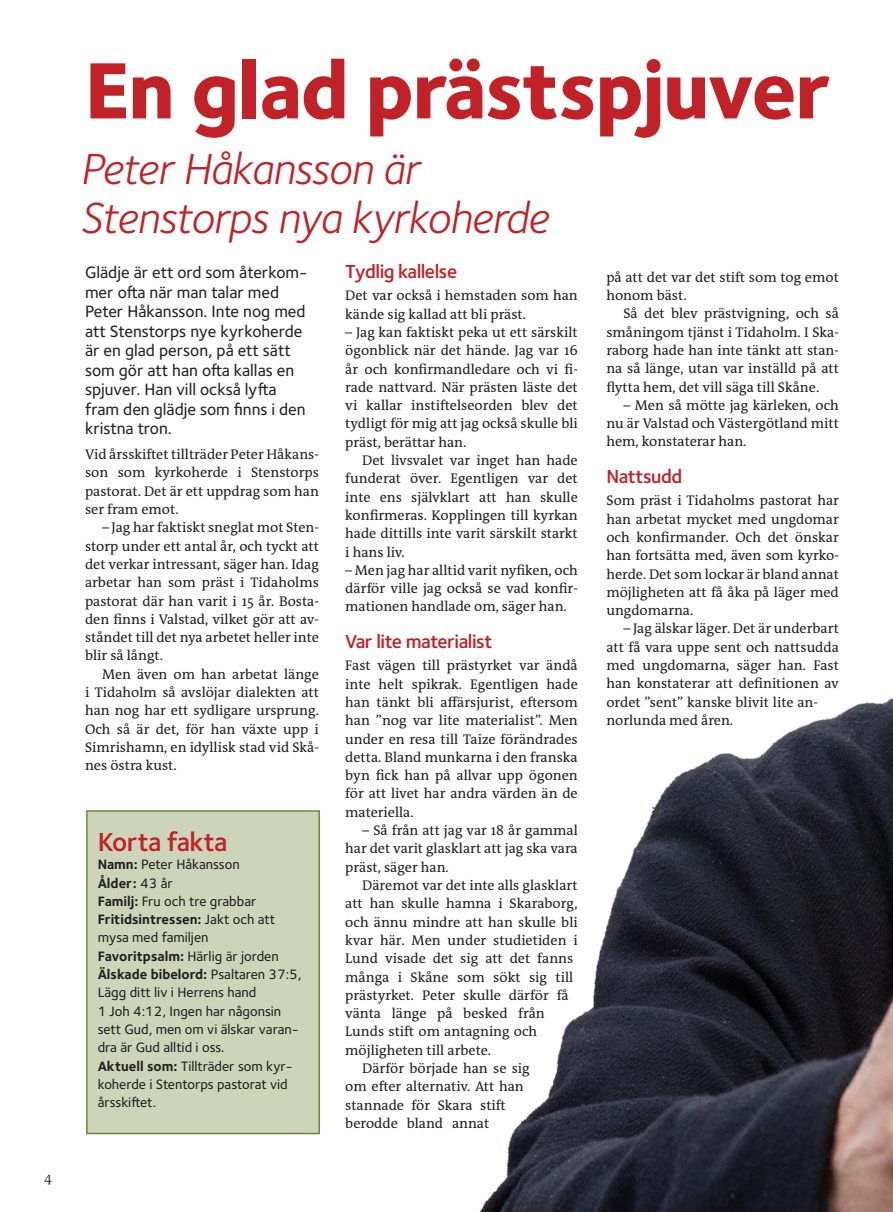
<style>
.page{position:relative;width:893px;height:1212px;background:#fff}
.page>*{position:absolute;margin:0;border:0;box-sizing:border-box;transform-origin:0 0}
.Rubrik_1{font:800 82.5px "Foundry Sterling OT3";letter-spacing:-.02em;color:#c02228}
.Underrad_30_p{font:italic 45px "Foundry Sterling OT3";letter-spacing:-.02em;color:#c02228}
.Brödtext{font:600 27px "Foundry Sterling OT3";letter-spacing:-.025em;color:#c02228}
.Mellanrubrik{font:600 19.5px "Foundry Sterling OT3";letter-spacing:-.025em;color:#c02228}
.Ingress{font:500 16.95px/19.5px "Foundry Sterling OT3";color:#231f20}
.brödtext_stycke_indr{font:14.1px/18.3px "The Antiqua B W5 Plain";color:#231f20;text-align:justify}
.Brödtext-2{font:14.1px/18.3px "The Antiqua B W5 Plain";color:#231f20;text-align:justify}
.Brödtext-3{font:500 14.1px/18.3px "Foundry Sterling OT3";color:#231f20}
.Brödtext-4{font:700 14.1px "Foundry Sterling OT3";color:#231f20}
.t1{font:300 13.5px "The Antiqua B W4";color:#231f20}
.s1{font-weight:700}
.s2{font-weight:500}
</style>
<div class="page">
<img style="left:86px;top:697px;width:807px;height:515px">
<div style="left:86px;top:810px;width:234px;height:324px;background:#ccd5ba;border:2px solid #618e3d"></div>
<p class="t1" style="left:45px;top:1169px;width:9px">4</p>
<p class="Rubrik_1" style="left:85px;top:21px;width:747px">En glad prästspjuver</p>
<p class="Underrad_30_p" style="left:80px;top:136px;width:341px">Peter Håkansson är</p>
<p class="Underrad_30_p" style="left:80px;top:186px;width:471px">Stenstorps nya kyrkoherde</p>
<p class="Ingress" style="left:85px;top:262px;width:224px">Glädje är ett ord som återkom&shy;mer ofta när man talar med<br>Peter Håkansson. Inte nog med att Stenstorps nye kyrkoherde är en glad person, på ett sätt som gör att han ofta kallas en spjuver. Han vill också lyfta fram den glädje som finns i den kristna tron.</p>
<p class="Brödtext-2" style="left:85px;top:445px;width:235px">Vid årsskiftet tillträder Peter Håkans&shy;son som kyrkoherde i Stenstorps pastorat. Det är ett uppdrag som han ser fram emot.</p>
<p class="brödtext_stycke_indr" style="left:85px;top:518px;width:235px;text-indent:17px">– Jag har faktiskt sneglat mot Sten&shy;storp under ett antal år, och tyckt att det verkar intressant, säger han. Idag arbetar han som präst i Tidaholms pastorat där han varit i 15 år. Bosta&shy;den finns i Valstad, vilket gör att av&shy;ståndet till det nya arbetet heller inte blir så långt.</p>
<p class="brödtext_stycke_indr" style="left:85px;top:665px;width:235px;text-indent:17px">Men även om han arbetat länge i Tidaholm så avslöjar dialekten att han nog har ett sydligare ursprung.<br>Och så är det, för han växte upp i Simrishamn, en idyllisk stad vid Skå&shy;nes östra kust.</p>
<p class="Brödtext" style="left:98px;top:821px;width:131px">Korta fakta</p>
<p class="Brödtext-3" style="left:98px;top:854px;width:144px"><span class="s1">Namn:</span> Peter Håkansson</p>
<p class="Brödtext-4" style="left:98px;top:871px;width:77px">Ålder: <span class="s2">43 år</span></p>
<p class="Brödtext-3" style="left:98px;top:891px;width:160px"><span class="s1">Familj:</span> Fru och tre grabbar</p>
<p class="Brödtext-3" style="left:98px;top:909px;width:179px"><span class="s1">Fritidsintressen:</span> Jakt och att mysa med familjen</p>
<p class="Brödtext-3" style="left:98px;top:946px;width:183px"><span class="s1">Favoritpsalm:</span> Härlig är jorden</p>
<p class="Brödtext-3" style="left:98px;top:964px;width:205px"><span class="s1">Älskade bibelord:</span> Psaltaren 37:5,<br>Lägg ditt liv i Herrens hand</p>
<p class="Brödtext-3" style="left:98px;top:1001px;width:202px">1 Joh 4:12, Ingen har någonsin sett Gud, men om vi älskar varan&shy;dra är Gud alltid i oss.</p>
<p class="Brödtext-3" style="left:98px;top:1056px;width:197px"><span class="s1">Aktuell som:</span> Tillträder som kyr&shy;koherde i Stentorps pastorat vid årsskiftet.</p>
<p class="Mellanrubrik" style="left:345px;top:256px;width:113px">Tydlig kallelse</p>
<p class="Brödtext-2" style="left:345px;top:286px;width:234px">Det var också i hemstaden som han kände sig kallad att bli präst.</p>
<p class="Brödtext-2" style="left:345px;top:323px;width:234px">– Jag kan faktiskt peka ut ett särskilt ögonblick när det hände. Jag var 16 år och konfirmandledare och vi fi&shy;rade nattvard. När prästen läste det vi kallar instiftelseorden blev det tydligt för mig att jag också skulle bli präst, berättar han.</p>
<p class="brödtext_stycke_indr" style="left:345px;top:451px;width:234px;text-indent:17px">Det livsvalet var inget han hade funderat över. Egentligen var det inte ens självklart att han skulle konfirmeras. Kopplingen till kyrkan hade dittills inte varit särskilt starkt i hans liv.</p>
<p class="Brödtext-2" style="left:345px;top:561px;width:234px">– Men jag har alltid varit nyfiken, och därför ville jag också se vad konfir&shy;mationen handlade om, säger han.</p>
<p class="Mellanrubrik" style="left:345px;top:626px;width:149px">Var lite materialist</p>
<p class="Brödtext-2" style="left:345px;top:656px;width:234px">Fast vägen till prästyrket var ändå inte helt spikrak. Egentligen hade han tänkt bli affärsjurist, eftersom han ”nog var lite materialist”. Men under en resa till Taize förändrades detta. Bland munkarna i den franska byn fick han på allvar upp ögonen för att livet har andra värden än de materiella.</p>
<p class="brödtext_stycke_indr" style="left:345px;top:821px;width:234px;text-indent:17px">– Så från att jag var 18 år gammal har det varit glasklart att jag ska vara präst, säger han.</p>
<p class="brödtext_stycke_indr" style="left:345px;top:876px;width:234px;text-align:left;text-indent:17px">Däremot var det inte alls glasklart att han skulle hamna i Skaraborg, och ännu mindre att han skulle bli kvar här. Men under studietiden i<br>Lund visade det sig att det fanns många i Skåne som sökt sig till prästyrket. Peter skulle därför få vänta länge på besked från<br>Lunds stift om antagning och möjligheten till arbete.</p>
<p class="brödtext_stycke_indr" style="left:345px;top:1059px;width:186px;text-align:left;text-indent:17px">Därför började han se sig om efter alternativ. Att han stannade för Skara stift berodde bland annat</p>
<p class="brödtext_stycke_indr" style="left:606px;top:268px;width:234px">på att det var det stift som tog emot honom bäst.</p>
<p class="brödtext_stycke_indr" style="left:606px;top:305px;width:234px;text-indent:17px">Så det blev prästvigning, och så småningom tjänst i Tidaholm. I Ska&shy;raborg hade han inte tänkt att stan&shy;na så länge, utan var inställd på att flytta hem, det vill säga till Skåne.</p>
<p class="brödtext_stycke_indr" style="left:606px;top:396px;width:234px;text-indent:17px">– Men så mötte jag kärleken, och nu är Valstad och Västergötland mitt hem, konstaterar han.</p>
<p class="Mellanrubrik" style="left:606px;top:461px;width:77px">Nattsudd</p>
<p class="Brödtext-2" style="left:606px;top:491px;width:234px">Som präst i Tidaholms pastorat har han arbetat mycket med ungdomar och konfirmander. Och det önskar han fortsätta med, även som kyrko&shy;herde. Det som lockar är bland annat möjligheten att få åka på läger med ungdomarna.</p>
<p class="brödtext_stycke_indr" style="left:606px;top:620px;width:234px;text-align:left;text-indent:17px">– Jag älskar läger. Det är underbart att få vara uppe sent och nattsudda med ungdomarna, säger han. Fast han konstaterar att definitionen av ordet ”sent” kanske blivit lite an&shy;norlunda med åren.</p>
</div>
